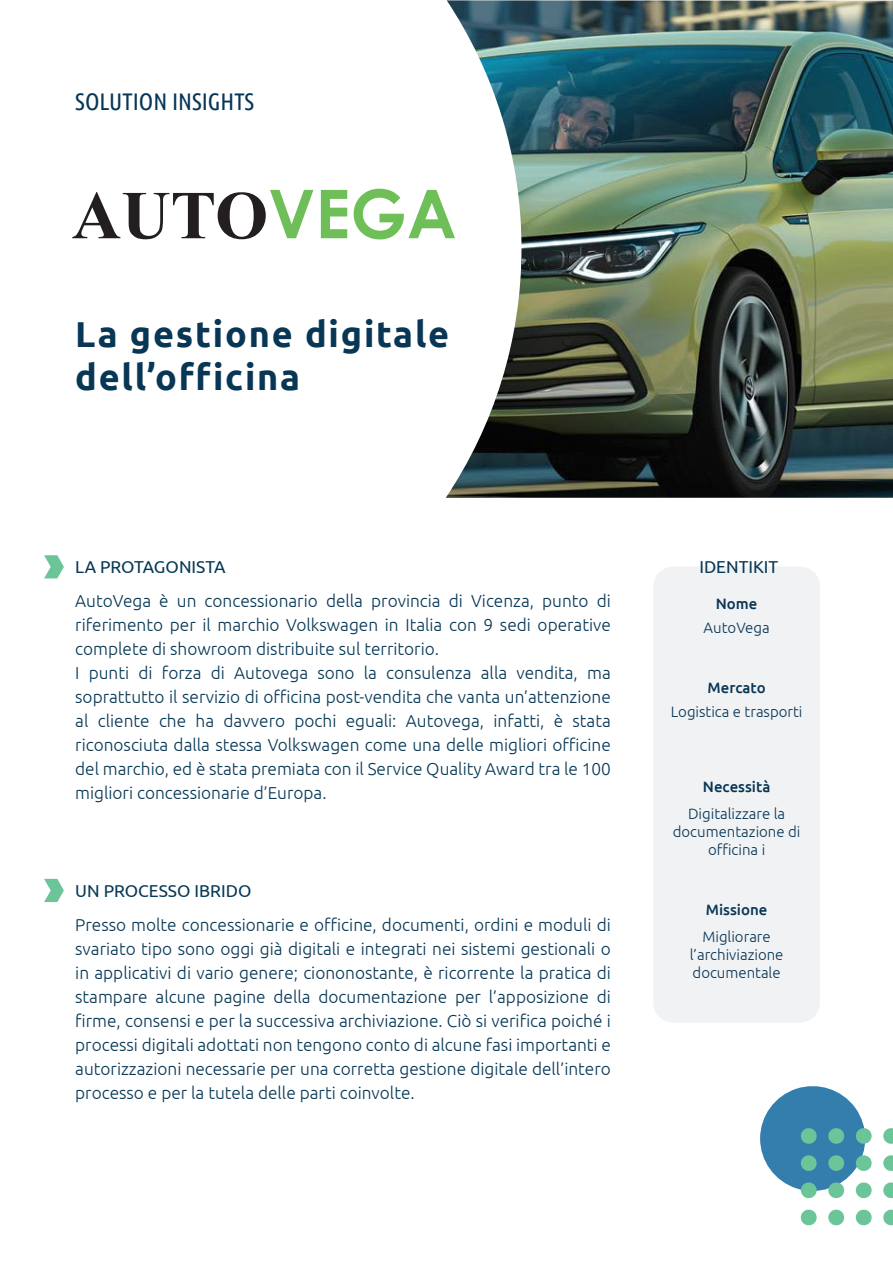
<style>
.page{position:relative;width:893px;height:1263px;background:#fff}
.page>*{position:absolute;margin:0;border:0;box-sizing:border-box;transform-origin:0 0}
.t1{font:700 36px/43.2px "Ubuntu";letter-spacing:.05em;color:#083655}
.t2{font:24px "Ubuntu Condensed";color:#073656}
.t3{font:300 17.25px/24px "Ubuntu";color:#073754;text-align:justify}
.t4{font:17.25px "Ubuntu";color:#073754}
.t5{font:300 15px/18px "Ubuntu";color:#083655;text-align:center}
.t6{font:500 15px "Ubuntu";color:#083655}
</style>
<div class="page">
<img style="left:446px;top:0;width:447px;height:498px">
<div style="left:653px;top:566px;width:167px;height:457px;background:#f1f2f4;border-radius:20px"></div>
<svg style="left:44px;top:879px;width:20px;height:23px"></svg>
<svg style="left:44px;top:555px;width:20px;height:23px"></svg>
<svg style="left:883px;top:1128px;width:10px;height:16px"></svg>
<svg style="left:883px;top:1155px;width:10px;height:16px"></svg>
<svg style="left:883px;top:1182px;width:10px;height:17px"></svg>
<svg style="left:883px;top:1209px;width:10px;height:17px"></svg>
<svg style="left:856px;top:1209px;width:16px;height:17px"></svg>
<svg style="left:828px;top:1209px;width:17px;height:17px"></svg>
<svg style="left:760px;top:1086px;width:112px;height:113px"></svg>
<svg style="left:801px;top:1209px;width:16px;height:17px"></svg>
<svg style="left:72px;top:190px;width:241px;height:49px"></svg>
<svg style="left:321px;top:190px;width:26px;height:48px"></svg>
<svg style="left:354px;top:189px;width:101px;height:50px"></svg>
<h2 class="t2" style="left:75px;top:87px;width:180px">SOLUTION INSIGHTS</h2>
<p class="t1" style="left:75px;top:312px;width:375px">La gestione digitale dell’officina</p>
<p class="t4" style="left:75px;top:556px;width:152px">LA PROTAGONISTA</p>
<p class="t3" style="left:75px;top:589px;width:537px">AutoVega è un concessionario della provincia di Vicenza, punto di riferimento per il marchio Volkswagen in Italia con 9 sedi operative complete di showroom distribuite sul territorio.</p>
<p class="t3" style="left:75px;top:661px;width:537px">I punti di forza di Autovega sono la consulenza alla vendita, ma soprattutto il servizio di officina post-vendita che vanta un’attenzione al cliente che ha davvero pochi eguali: Autovega, infatti, è stata riconosciuta dalla stessa Volkswagen come una delle migliori officine del marchio, ed è stata premiata con il Service Quality Award tra le 100 migliori concessionarie d’Europa.</p>
<p class="t4" style="left:75px;top:880px;width:178px">UN PROCESSO IBRIDO</p>
<p class="t3" style="left:75px;top:913px;width:537px">Presso molte concessionarie e officine, documenti, ordini e moduli di svariato tipo sono oggi già digitali e integrati nei sistemi gestionali o in applicativi di vario genere; ciononostante, è ricorrente la pratica di stampare alcune pagine della documentazione per l’apposizione di firme, consensi e per la successiva archiviazione. Ciò si verifica poiché i processi digitali adottati non tengono conto di alcune fasi importanti e autorizzazioni necessarie per una corretta gestione digitale dell’intero processo e per la tutela delle parti coinvolte.</p>
<p class="t4" style="left:699px;top:556px;width:80px">IDENTIKIT</p>
<p class="t6" style="left:716px;top:594px;width:43px">Nome</p>
<p class="t5" style="left:704px;top:618px;width:67px">AutoVega</p>
<p class="t6" style="left:708px;top:678px;width:60px">Mercato</p>
<p class="t5" style="left:671px;top:702px;width:133px">Logistica e trasporti</p>
<p class="t6" style="left:703px;top:777px;width:69px">Necessità</p>
<p class="t5" style="left:673px;top:804px;width:129px">Digitalizzare la documentazione di officina i</p>
<p class="t6" style="left:706px;top:900px;width:63px">Missione</p>
<p class="t5" style="left:690px;top:927px;width:95px">Migliorare l’archiviazione</p>
<p class="t5" style="left:693px;top:963px;width:90px">documentale</p>
</div>
